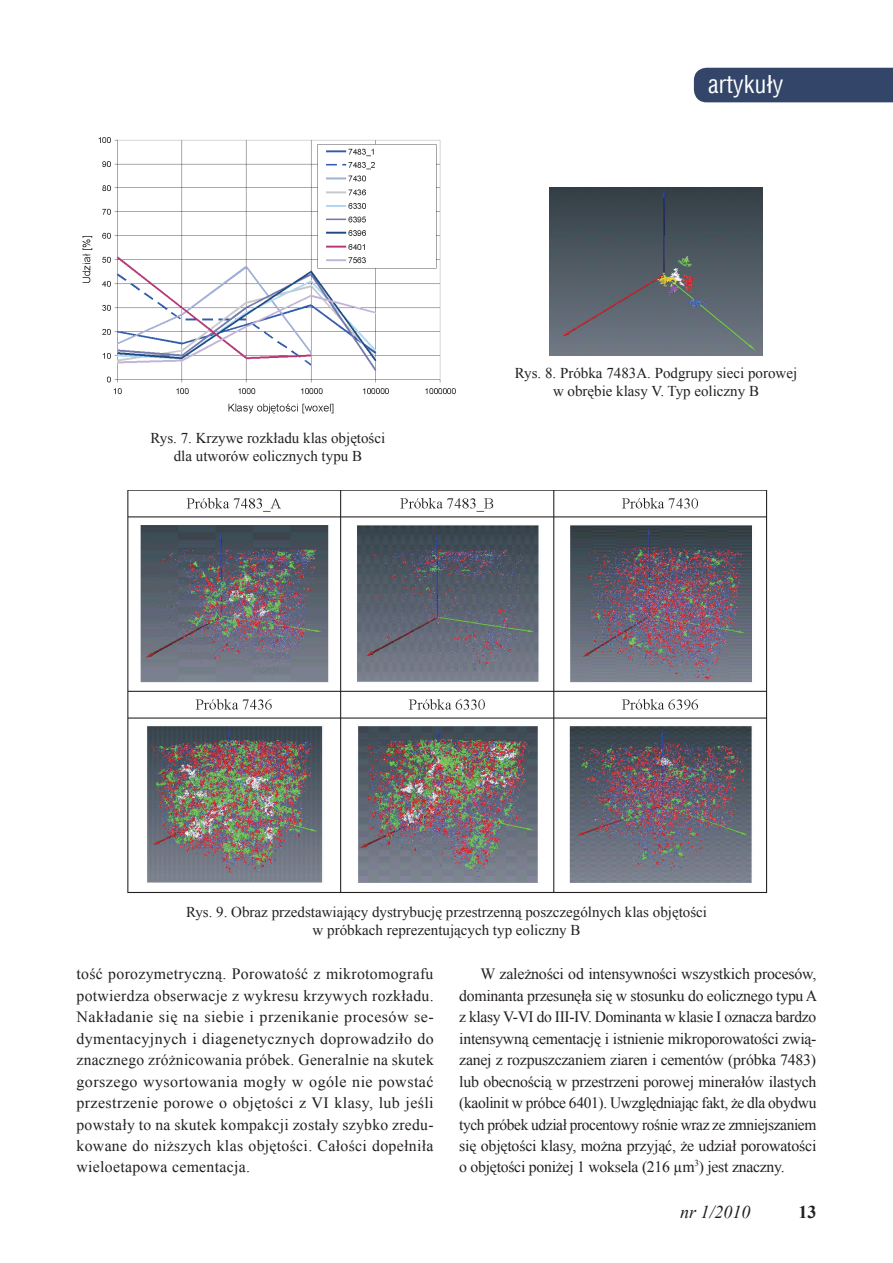
<style>
.page{position:relative;width:893px;height:1263px;background:#fff}
.page>*{position:absolute;margin:0;border:0;box-sizing:border-box;transform-origin:0 0}
.t1{font:24px "Switzerland Condensed";color:#fff}
.t2{font:italic 18px "Times New Roman";color:#231f20}
.t3{font:700 18px "Times New Roman";color:#231f20}
.t4{font:15.75px/21.5px "Times New Roman";letter-spacing:.005em;color:#231f20;text-align:justify}
.t5{font:15px/18px "Times New Roman";color:#231f20;text-align:center}
</style>
<div class="page">
<div style="left:694px;top:68px;width:199px;height:34px;background:#334569"></div>
<img style="left:550px;top:187px;width:212px;height:168px">
<img style="left:127px;top:490px;width:641px;height:403px">
<img style="left:82px;top:137px;width:374px;height:277px">
<div style="left:376px;top:148px;width:54px;height:23px;background:#fff"></div>
<div style="left:367px;top:175px;width:54px;height:91px;background:#fff"></div>
<h1 class="t1" style="left:708px;top:70px;width:77px">artykuły</h1>
<p class="t5" style="left:151px;top:429px;width:236px">Rys. 7. Krzywe rozkładu klas objętości dla utworów eolicznych typu B</p>
<p class="t5" style="left:515px;top:364px;width:284px">Rys. 8. Próbka 7483A. Podgrupy sieci porowej w obrębie klasy V. Typ eoliczny B</p>
<p class="t5" style="left:186px;top:903px;width:522px">Rys. 9. Obraz przedstawiający dystrybucję przestrzenną poszczególnych klas objętości w próbkach reprezentujących typ eoliczny B</p>
<p class="t4" style="left:459px;top:963px;width:360px;text-indent:21px">W zależności od intensywności wszystkich procesów, dominanta przesunęła się w stosunku do eolicznego typu A z klasy V-VI do III-IV. Dominanta w klasie I oznacza bardzo intensywną cementację i istnienie mikroporowatości zwią&shy;zanej z rozpuszczaniem ziaren i cementów (próbka 7483) lub obecnością w przestrzeni porowej minerałów ilastych (kaolinit w próbce 6401). Uwzględniając fakt, że dla obydwu tych próbek udział procentowy rośnie wraz ze zmniejszaniem się objętości klasy, można przyjąć, że udział porowatości o objętości poniżej 1 woksela (216 µm<sup>3</sup>) jest znaczny.</p>
<p class="t4" style="left:77px;top:963px;width:359px">tość porozymetryczną. Porowatość z mikrotomografu potwierdza obserwacje z wykresu krzywych rozkładu.<br>Nakładanie się na siebie i przenikanie procesów se&shy;dymentacyjnych i diagenetycznych doprowadziło do znacznego zróżnicowania próbek. Generalnie na skutek gorszego wysortowania mogły w ogóle nie powstać przestrzenie porowe o objętości z VI klasy, lub jeśli powstały to na skutek kompakcji zostały szybko zredu&shy;kowane do niższych klas objętości. Całości dopełniła wieloetapowa cementacja.</p>
<p class="t2" style="left:680px;top:1200px;width:72px">nr 1/2010</p>
<p class="t3" style="left:798px;top:1199px;width:19px">13</p>
</div>
